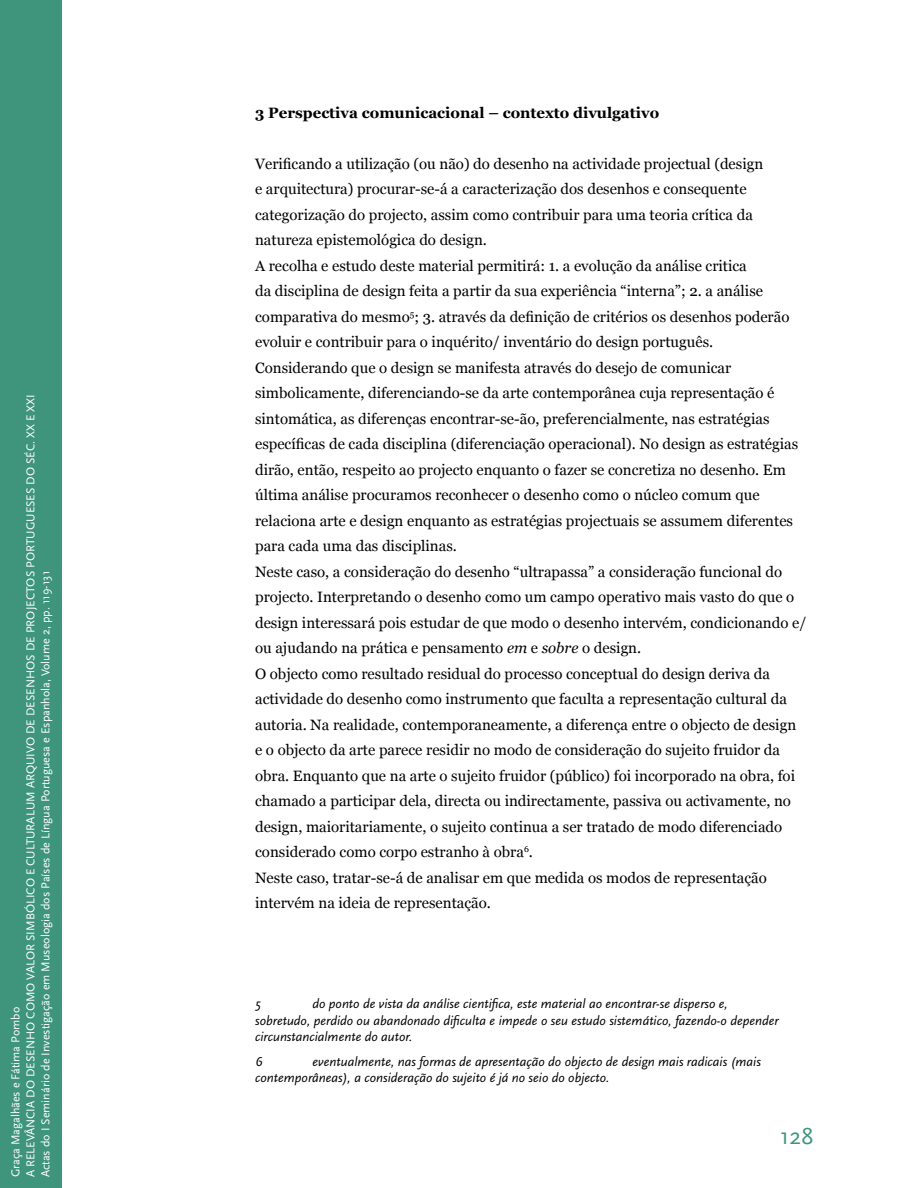
<style>
.page{position:relative;width:918px;height:1188px;background:#fff}
.page>*{position:absolute;margin:0;border:0;box-sizing:border-box;transform-origin:0 0}
.t1{font:24px "Scala Sans Pro";color:#3e957c}
.t2{font:15px/25.5px "Georgia";color:#000}
.t3{font:700 15px "Georgia";color:#000}
.t4{font:italic 13.5px/16.2px "Scala Sans Pro";color:#000}
.t5{font:12px/15px "Scala Sans Pro";color:#fff}
.s1{font-style:italic}
</style>
<div class="page">
<div style="left:0;top:0;width:62px;height:1188px;background:#3e957c"></div>
<p class="t5" style="left:9px;top:1177px;width:785px;rotate:-90deg">Graça Magalhães e Fátima Pombo<br>A RELEVÂNCIA DO DESENHO COMO VALOR SIMBÓLICO E CULTURALUM ARQUIVO DE DESENHOS DE PROJECTOS PORTUGUESES DO SÉC. XX E XXI<br>Actas do I Seminário de Investigação em Museologia dos Países de Língua Portuguesa e Espanhola, Volume 2, pp. 119-131</p>
<p class="t3" style="left:255px;top:106px;width:406px">3 Perspectiva comunicacional – contexto divulgativo</p>
<p class="t2" style="left:255px;top:152px;width:553px">Verificando a utilização (ou não) do desenho na actividade projectual (design<br>e arquitectura) procurar-se-á a caracterização dos desenhos e consequente categorização do projecto, assim como contribuir para uma teoria crítica da natureza epistemológica do design.<br>A recolha e estudo deste material permitirá: 1. a evolução da análise critica<br>da disciplina de design feita a partir da sua experiência “interna”; 2. a análise comparativa do mesmo<sup>5</sup>; 3. através da definição de critérios os desenhos poderão evoluir e contribuir para o inquérito/ inventário do design português.<br>Considerando que o design se manifesta através do desejo de comunicar simbolicamente, diferenciando-se da arte contemporânea cuja representação é sintomática, as diferenças encontrar-se-ão, preferencialmente, nas estratégias específicas de cada disciplina (diferenciação operacional). No design as estratégias dirão, então, respeito ao projecto enquanto o fazer se concretiza no desenho. Em última análise procuramos reconhecer o desenho como o núcleo comum que relaciona arte e design enquanto as estratégias projectuais se assumem diferentes para cada uma das disciplinas.<br>Neste caso, a consideração do desenho “ultrapassa” a consideração funcional do projecto. Interpretando o desenho como um campo operativo mais vasto do que o design interessará pois estudar de que modo o desenho intervém, condicionando e/ ou ajudando na prática e pensamento <span class="s1">em</span> e <span class="s1">sobre</span> o design.<br>O objecto como resultado residual do processo conceptual do design deriva da actividade do desenho como instrumento que faculta a representação cultural da autoria. Na realidade, contemporaneamente, a diferença entre o objecto de design e o objecto da arte parece residir no modo de consideração do sujeito fruidor da obra. Enquanto que na arte o sujeito fruidor (público) foi incorporado na obra, foi chamado a participar dela, directa ou indirectamente, passiva ou activamente, no design, maioritariamente, o sujeito continua a ser tratado de modo diferenciado considerado como corpo estranho à obra<sup>6</sup>.<br>Neste caso, tratar-se-á de analisar em que medida os modos de representação intervém na ideia de representação.</p>
<p class="t4" style="left:255px;top:997px;width:525px;text-indent:57px">do ponto de vista da análise cientifica, este material ao encontrar-se disperso e, sobretudo, perdido ou abandonado dificulta e impede o seu estudo sistemático, fazendo-o depender circunstancialmente do autor.</p>
<p class="t4" style="left:255px;top:1054px;width:9px">6</p>
<p class="t4" style="left:255px;top:997px;width:7px">5</p>
<p class="t4" style="left:255px;top:1054px;width:507px;text-indent:57px">eventualmente, nas formas de apresentação do objecto de design mais radicais (mais contemporâneas), a consideração do sujeito é já no seio do objecto.</p>
<h1 class="t1" style="left:780px;top:1124px;width:35px">128</h1>
</div>
